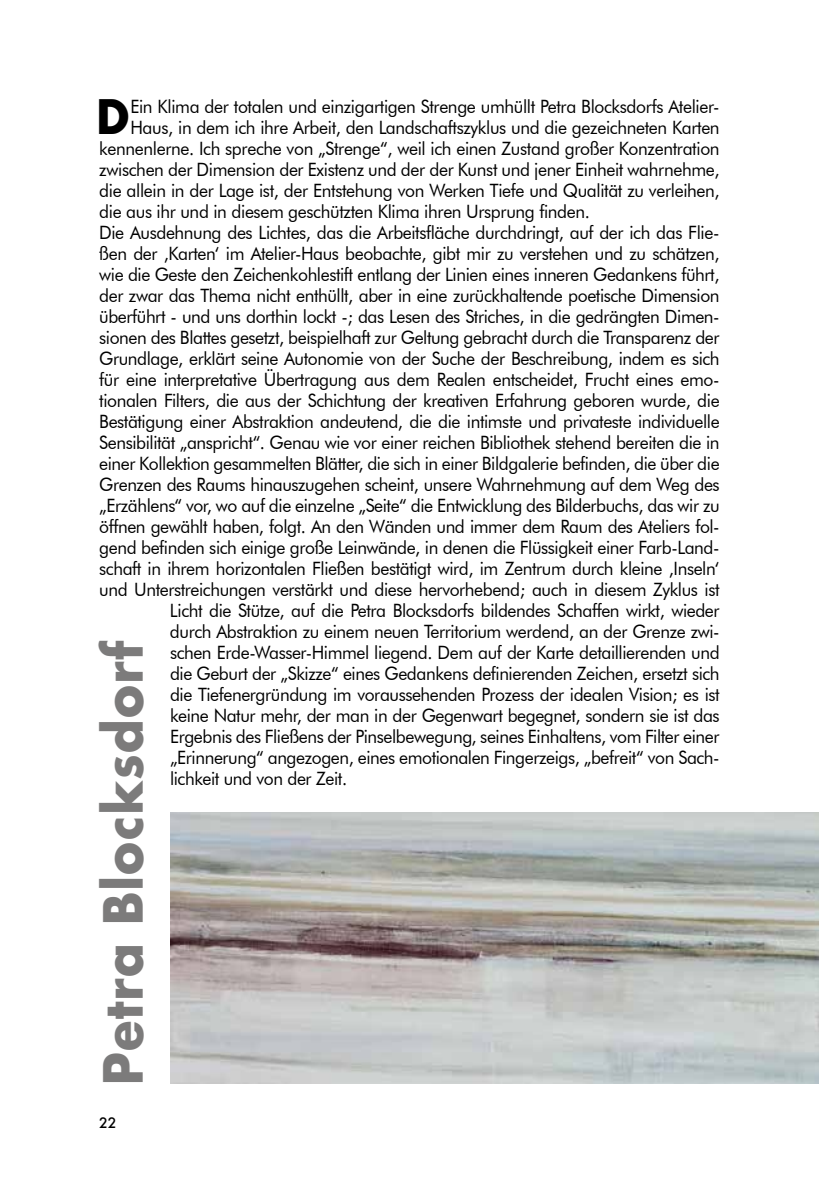
<style>
.page{position:relative;width:819px;height:1191px;background:#fff}
.page>*{position:absolute;margin:0;border:0;box-sizing:border-box;transform-origin:0 0}
.t1{font:700 52.5px "Futura";color:#7c7b7b;scale:.95 1}
.t2{font:700 46.2px "Futura";color:#000;scale:.95 1}
.t3{font:18.38px "Futura BT";letter-spacing:-.025em;color:#000;scale:.95 1}
.t4{font:500 14px "Futura";color:#000}
</style>
<div class="page">
<img style="left:170px;top:812px;width:649px;height:271px">
<h2 class="t2" style="left:96px;top:83px;width:38px">D</h2>
<p class="t3" style="left:130px;top:95px;width:621px">Ein Klima der totalen und einzigartigen Strenge umhüllt Petra Blocksdorfs Atelier-</p>
<p class="t3" style="left:130px;top:116px;width:622px">Haus, in dem ich ihre Arbeit, den Landschaftszyklus und die gezeichneten Karten</p>
<p class="t3" style="left:99px;top:137px;width:654px">kennenlerne. Ich spreche von „Strenge“, weil ich einen Zustand großer Konzentration</p>
<p class="t3" style="left:99px;top:158px;width:654px">zwischen der Dimension der Existenz und der der Kunst und jener Einheit wahrnehme,</p>
<p class="t3" style="left:99px;top:179px;width:654px">die allein in der Lage ist, der Entstehung von Werken Tiefe und Qualität zu verleihen,</p>
<p class="t3" style="left:99px;top:200px;width:518px">die aus ihr und in diesem geschützten Klima ihren Ursprung finden.</p>
<p class="t3" style="left:99px;top:221px;width:654px">Die Ausdehnung des Lichtes, das die Arbeitsfläche durchdringt, auf der ich das Flie-</p>
<p class="t3" style="left:99px;top:242px;width:654px">ßen der ‚Karten‘ im Atelier-Haus beobachte, gibt mir zu verstehen und zu schätzen,</p>
<p class="t3" style="left:99px;top:263px;width:654px">wie die Geste den Zeichenkohlestift entlang der Linien eines inneren Gedankens führt,</p>
<p class="t3" style="left:99px;top:284px;width:654px">der zwar das Thema nicht enthüllt, aber in eine zurückhaltende poetische Dimension</p>
<p class="t3" style="left:99px;top:305px;width:654px">überführt - und uns dorthin lockt -; das Lesen des Striches, in die gedrängten Dimen-</p>
<p class="t3" style="left:99px;top:326px;width:654px">sionen des Blattes gesetzt, beispielhaft zur Geltung gebracht durch die Transparenz der</p>
<p class="t3" style="left:99px;top:347px;width:654px">Grundlage, erklärt seine Autonomie von der Suche der Beschreibung, indem es sich</p>
<p class="t3" style="left:99px;top:368px;width:654px">für eine interpretative Übertragung aus dem Realen entscheidet, Frucht eines emo-</p>
<p class="t3" style="left:99px;top:389px;width:654px">tionalen Filters, die aus der Schichtung der kreativen Erfahrung geboren wurde, die</p>
<p class="t3" style="left:99px;top:410px;width:654px">Bestätigung einer Abstraktion andeutend, die die intimste und privateste individuelle</p>
<p class="t3" style="left:99px;top:431px;width:654px">Sensibilität „anspricht“. Genau wie vor einer reichen Bibliothek stehend bereiten die in</p>
<p class="t3" style="left:99px;top:452px;width:654px">einer Kollektion gesammelten Blätter, die sich in einer Bildgalerie befinden, die über die</p>
<p class="t3" style="left:99px;top:473px;width:654px">Grenzen des Raums hinauszugehen scheint, unsere Wahrnehmung auf dem Weg des</p>
<p class="t3" style="left:99px;top:494px;width:654px">„Erzählens“ vor, wo auf die einzelne „Seite“ die Entwicklung des Bilderbuchs, das wir zu</p>
<p class="t3" style="left:99px;top:515px;width:654px">öffnen gewählt haben, folgt. An den Wänden und immer dem Raum des Ateliers fol-</p>
<p class="t3" style="left:99px;top:536px;width:654px">gend befinden sich einige große Leinwände, in denen die Flüssigkeit einer Farb-Land-</p>
<p class="t3" style="left:99px;top:557px;width:654px">schaft in ihrem horizontalen Fließen bestätigt wird, im Zentrum durch kleine ‚Inseln‘</p>
<p class="t3" style="left:99px;top:578px;width:654px">und Unterstreichungen verstärkt und diese hervorhebend; auch in diesem Zyklus ist</p>
<p class="t3" style="left:170px;top:599px;width:580px">Licht die Stütze, auf die Petra Blocksdorfs bildendes Schaffen wirkt, wieder</p>
<p class="t3" style="left:170px;top:620px;width:580px">durch Abstraktion zu einem neuen Territorium werdend, an der Grenze zwi-</p>
<p class="t3" style="left:170px;top:641px;width:580px">schen Erde-Wasser-Himmel liegend. Dem auf der Karte detaillierenden und</p>
<p class="t3" style="left:170px;top:662px;width:580px">die Geburt der „Skizze“ eines Gedankens definierenden Zeichen, ersetzt sich</p>
<p class="t3" style="left:170px;top:683px;width:580px">die Tiefenergründung im voraussehenden Prozess der idealen Vision; es ist</p>
<p class="t3" style="left:170px;top:704px;width:580px">keine Natur mehr, der man in der Gegenwart begegnet, sondern sie ist das</p>
<p class="t3" style="left:170px;top:725px;width:580px">Ergebnis des Fließens der Pinselbewegung, seines Einhaltens, vom Filter einer</p>
<p class="t3" style="left:170px;top:746px;width:580px">„Erinnerung“ angezogen, eines emotionalen Fingerzeigs, „befreit“ von Sach-</p>
<p class="t3" style="left:170px;top:767px;width:188px">lichkeit und von der Zeit.</p>
<h1 class="t1" style="left:85px;top:1085px;width:470px;rotate:-90deg">Petra Blocksdorf</h1>
<p class="t4" style="left:99px;top:1113px;width:19px">22</p>
</div>
